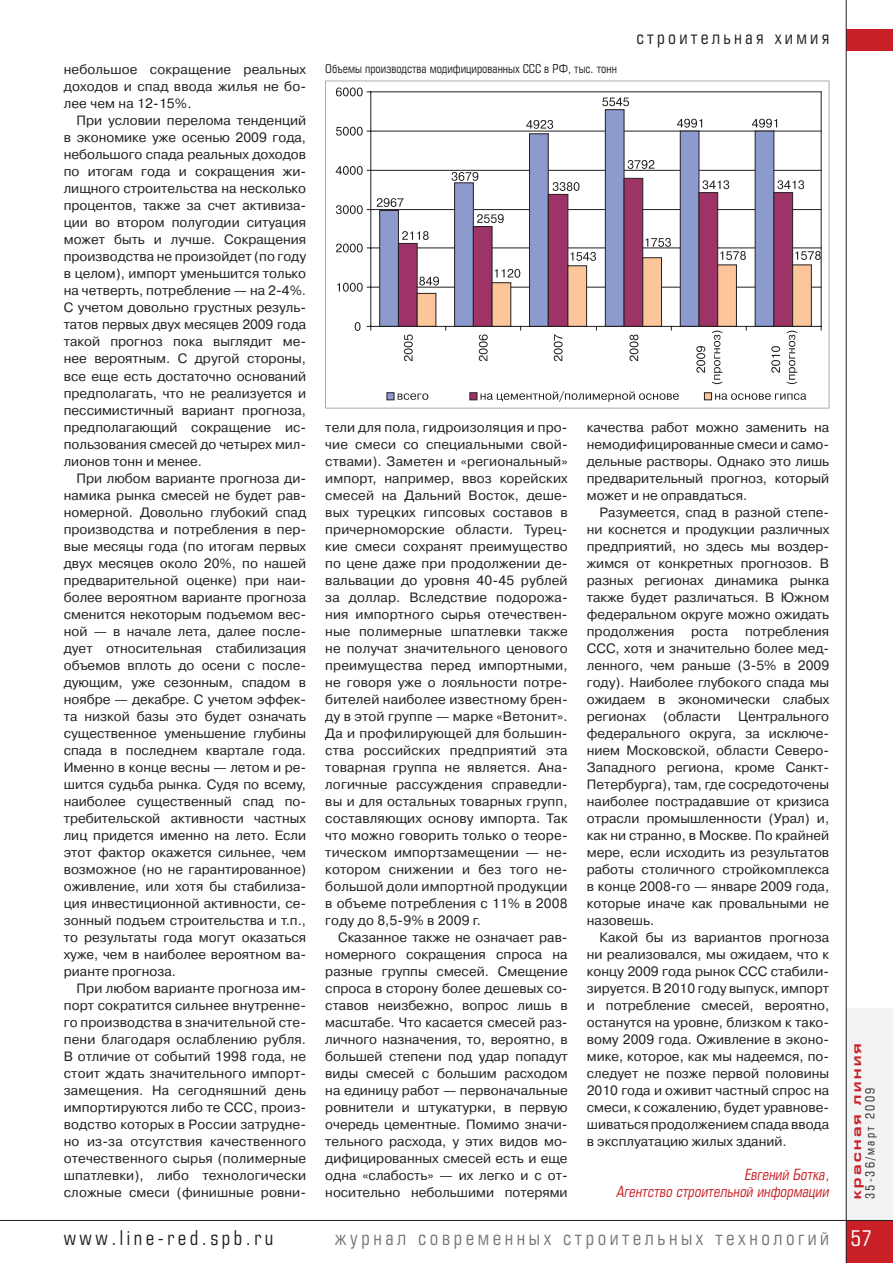
<style>
.page{position:relative;width:893px;height:1263px;background:#fff}
.page>*{position:absolute;margin:0;border:0;box-sizing:border-box;transform-origin:0 0}
.t1{font:21px "Europe Cond";color:#fff}
.t2{font:19.5px "Europe Cond";letter-spacing:.18em;color:#76787b}
.t3{font:19.5px "Europe Cond";letter-spacing:.18em;color:#231f20}
.t4{font:18px "Europe Cond";letter-spacing:.18em;color:#231f20}
.t5{font:italic 15px/17px "Europe Cond";color:#c82026;text-align:right}
.t6{font:13.5px/17px "Pragmatica C";color:#231f20;text-align:justify}
.t7{font:700 13.5px "Europe Ext";color:#c82026}
.t8{font:12px "Europe Cond";color:#231f20}
.t9{font:12px "Europe Cond";letter-spacing:.18em;color:#231f20}
</style>
<div class="page">
<div style="left:846px;top:30px;width:47px;height:21px;background:#c82026"></div>
<div style="left:846px;top:1008px;width:47px;height:212px;background:#f2f3f4"></div>
<div style="left:846px;top:1220px;width:47px;height:43px;background:#c82026"></div>
<hr style="left:846px;top:0;width:1px;height:1263px;background:#231f20">
<hr style="left:0;top:1220px;width:893px;height:1px;background:#231f20">
<svg style="left:325px;top:81px;width:504px;height:327px"></svg>
<p class="t6" style="left:64px;top:61px;width:244px">небольшое сокращение реальных доходов и спад ввода жилья не бо&shy;лее чем на 12-15%.</p>
<p class="t6" style="left:64px;top:112px;width:244px;text-indent:13px">При условии перелома тенденций в экономике уже осенью 2009 года, небольшого спада реальных доходов по итогам года и сокращения жи&shy;лищного строительства на несколько процентов, также за счет активиза&shy;ции во втором полугодии ситуация может быть и лучше. Сокращения производства не произойдет (по году в целом), импорт уменьшится только на четверть, потребление — на 2-4%.<br>С учетом довольно грустных резуль&shy;татов первых двух месяцев 2009 года такой прогноз пока выглядит ме&shy;нее вероятным. С другой стороны, все еще есть достаточно оснований предполагать, что не реализуется и пессимистичный вариант прогноза, предполагающий сокращение ис&shy;пользования смесей до четырех мил&shy;лионов тонн и менее.</p>
<p class="t6" style="left:64px;top:469px;width:244px;text-indent:13px">При любом варианте прогноза ди&shy;намика рынка смесей не будет рав&shy;номерной. Довольно глубокий спад производства и потребления в пер&shy;вые месяцы года (по итогам первых двух месяцев около 20%, по нашей предварительной оценке) при наи&shy;более вероятном варианте прогноза сменится некоторым подъемом вес&shy;ной — в начале лета, далее после&shy;дует относительная стабилизация объемов вплоть до осени с после&shy;дующим, уже сезонным, спадом в ноябре — декабре. С учетом эффек&shy;та низкой базы это будет означать существенное уменьшение глубины спада в последнем квартале года.<br>Именно в конце весны — летом и ре&shy;шится судьба рынка. Судя по всему, наиболее существенный спад по&shy;требительской активности частных лиц придется именно на лето. Если этот фактор окажется сильнее, чем возможное (но не гарантированное) оживление, или хотя бы стабилиза&shy;ция инвестиционной активности, се&shy;зонный подъем строительства и т.п., то результаты года могут оказаться хуже, чем в наиболее вероятном ва&shy;рианте прогноза.</p>
<p class="t6" style="left:64px;top:980px;width:244px;text-indent:13px">При любом варианте прогноза им&shy;порт сократится сильнее внутренне&shy;го производства в значительной сте&shy;пени благодаря ослаблению рубля.<br>В отличие от событий 1998 года, не стоит ждать значительного импорт&shy;замещения. На сегодняшний день импортируются либо те ССС, произ&shy;водство которых в России затрудне&shy;но из-за отсутствия качественного отечественного сырья (полимерные шпатлевки), либо технологически сложные смеси (финишные ровни-</p>
<p class="t8" style="left:325px;top:62px;width:293px">Объемы производства модифицированных ССС в РФ, тыс. тонн</p>
<h3 class="t4" style="left:636px;top:26px;width:194px">строительная химия</h3>
<p class="t6" style="left:325px;top:419px;width:244px">тели для пола, гидроизоляция и про&shy;чие смеси со специальными свой&shy;ствами). Заметен и «региональный» импорт, например, ввоз корейских смесей на Дальний Восток, деше&shy;вых турецких гипсовых составов в причерноморские области. Турец&shy;кие смеси сохранят преимущество по цене даже при продолжении де&shy;вальвации до уровня 40-45 рублей за доллар. Вследствие подорожа&shy;ния импортного сырья отечествен&shy;ные полимерные шпатлевки также не получат значительного ценового преимущества перед импортными, не говоря уже о лояльности потре&shy;бителей наиболее известному брен&shy;ду в этой группе — марке «Ветонит».<br>Да и профилирующей для большин&shy;ства российских предприятий эта товарная группа не является. Ана&shy;логичные рассуждения справедли&shy;вы и для остальных товарных групп, составляющих основу импорта. Так что можно говорить только о теоре&shy;тическом импортзамещении — не&shy;котором снижении и без того не&shy;большой доли импортной продукции в объеме потребления с 11% в 2008 году до 8,5-9% в 2009 г.</p>
<p class="t6" style="left:325px;top:929px;width:244px;text-indent:13px">Сказанное также не означает рав&shy;номерного сокращения спроса на разные группы смесей. Смещение спроса в сторону более дешевых со&shy;ставов неизбежно, вопрос лишь в масштабе. Что касается смесей раз&shy;личного назначения, то, вероятно, в большей степени под удар попадут виды смесей с большим расходом на единицу работ — первоначальные ровнители и штукатурки, в первую очередь цементные. Помимо значи&shy;тельного расхода, у этих видов мо&shy;дифицированных смесей есть и еще одна «слабость» — их легко и с от&shy;носительно небольшими потерями</p>
<p class="t6" style="left:587px;top:419px;width:244px">качества работ можно заменить на немодифицированные смеси и само&shy;дельные растворы. Однако это лишь предварительный прогноз, который может и не оправдаться.</p>
<p class="t6" style="left:587px;top:504px;width:244px;text-indent:13px">Разумеется, спад в разной степе&shy;ни коснется и продукции различных предприятий, но здесь мы воздер&shy;жимся от конкретных прогнозов. В разных регионах динамика рынка также будет различаться. В Южном федеральном округе можно ожидать продолжения роста потребления ССС, хотя и значительно более мед&shy;ленного, чем раньше (3-5% в 2009 году). Наиболее глубокого спада мы ожидаем в экономически слабых регионах</p>
<p class="t6" style="left:663px;top:708px;width:59px">(области</p>
<p class="t6" style="left:587px;top:708px;width:244px;text-indent:151px">Центрального федерального округа, за исключе&shy;нием Московской, области Северо-Западного региона, кроме Санкт-Петербурга), там, где сосредоточены наиболее пострадавшие от кризиса отрасли промышленности (Урал) и, как ни странно, в Москве. По крайней мере, если исходить из результатов работы столичного стройкомплекса в конце 2008-го — январе 2009 года, которые иначе как провальными не назовешь.</p>
<p class="t6" style="left:587px;top:929px;width:244px;text-indent:13px">Какой бы из вариантов прогноза ни реализовался, мы ожидаем, что к концу 2009 года рынок ССС стабили&shy;зируется. В 2010 году выпуск, импорт и потребление смесей, вероятно, останутся на уровне, близком к тако&shy;вому 2009 года. Оживление в эконо&shy;мике, которое, как мы надеемся, по&shy;следует не позже первой половины 2010 года и оживит частный спрос на смеси, к сожалению, будет уравнове&shy;шиваться продолжением спада ввода в эксплуатацию жилых зданий.</p>
<p class="t5" style="left:617px;top:1166px;width:214px">Евгений Ботка,<br>Агентство строительной информации</p>
<h2 class="t3" style="left:64px;top:1225px;width:211px">www.line-red.spb.ru</h2>
<h2 class="t2" style="left:335px;top:1225px;width:496px">журнал современных строительных технологий</h2>
<p class="t7" style="left:849px;top:1199px;width:158px;rotate:-90deg">красная линия</p>
<p class="t9" style="left:863px;top:1199px;width:113px;rotate:-90deg">35-36/март 2009</p>
<h1 class="t1" style="left:850px;top:1225px;width:23px">57</h1>
</div>
